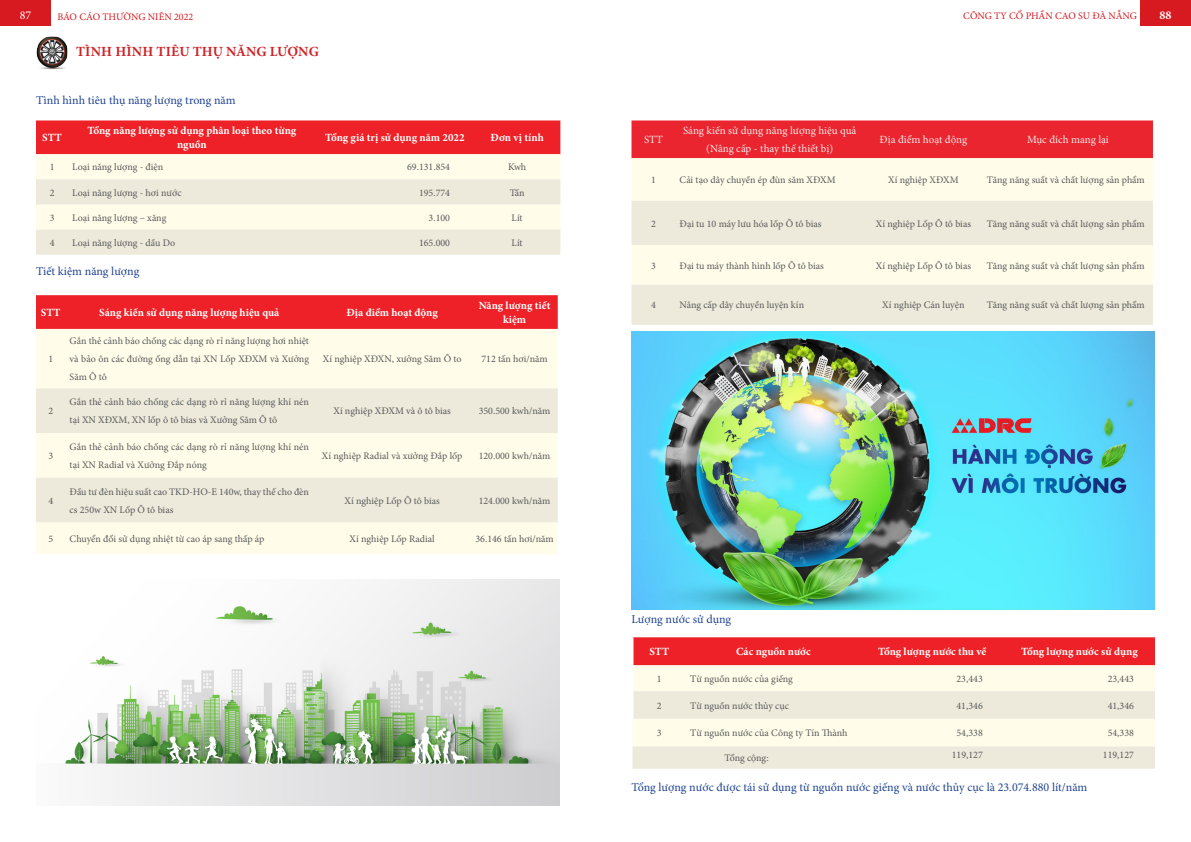
<style>
.page{position:relative;width:1191px;height:842px;background:#fff}
.page>*{position:absolute;margin:0;border:0;box-sizing:border-box;transform-origin:0 0}
.t1{font:700 14px "Minion Pro";letter-spacing:.01em;color:#ce2428}
.t2{font:12px "Minion Pro";color:#204491}
.t3{font:12px "Minion Pro";color:#fff}
.t4{font:700 12px "Minion Pro";color:#fff}
.t5{font:700 11px/14px "Minion Pro";color:#fff;text-align:center}
.t6{font:11px/18px "Minion Pro";color:#f3e8e9;text-align:center}
.t7{font:10px/18px "Minion Pro";color:#58595b}
.t8{font:10px "Minion Pro";color:#d71920}
</style>
<div class="page">
<div style="left:0;top:0;width:51px;height:26px;background:#d71920"></div>
<div style="left:1140px;top:0;width:51px;height:26px;background:#d71920"></div>
<img style="left:36px;top:37px;width:31px;height:32px">
<svg style="left:36px;top:120px;width:524px;height:135px;background:#f3bfb3"></svg>
<div style="left:36px;top:295px;width:522px;height:34px;background:#ed2127"></div>
<div style="left:36px;top:329px;width:522px;height:225px;background:#fffde9"></div>
<svg style="left:36px;top:388px;width:522px;height:134px;background:#f3f0df"></svg>
<div style="left:631px;top:120px;width:522px;height:38px;background:#eb252f"></div>
<div style="left:631px;top:158px;width:522px;height:43px;background:#fffde9"></div>
<svg style="left:631px;top:201px;width:522px;height:124px;background:#f2f0df"></svg>
<img style="left:631px;top:331px;width:524px;height:278px">
<img style="left:65px;top:580px;width:494px;height:226px">
<svg style="left:632px;top:637px;width:523px;height:132px;background:#f4c7bb"></svg>
<hr style="left:631px;top:637px;width:2px;height:28px;background:#fff">
<hr style="left:631px;top:665px;width:2px;height:26px;background:#fff">
<hr style="left:631px;top:691px;width:2px;height:28px;background:#fff">
<p class="t3" style="left:20px;top:7px;width:13px">87</p>
<p class="t8" style="left:57px;top:10px;width:137px">BÁO CÁO THƯỜNG NIÊN 2022</p>
<p class="t8" style="left:963px;top:9px;width:175px">CÔNG TY CỔ PHẦN CAO SU ĐÀ NẴNG</p>
<p class="t4" style="left:1159px;top:6px;width:13px">88</p>
<h1 class="t1" style="left:76px;top:42px;width:244px">TÌNH HÌNH TIÊU THỤ NĂNG LƯỢNG</h1>
<p class="t2" style="left:36px;top:92px;width:201px">Tình hình tiêu thụ năng lượng trong năm</p>
<p class="t5" style="left:42px;top:131px;width:21px">STT</p>
<p class="t5" style="left:88px;top:124px;width:210px">Tổng năng lượng sử dụng phân loại theo từng nguồn</p>
<p class="t5" style="left:325px;top:131px;width:141px">Tổng giá trị sử dụng năm 2022</p>
<p class="t5" style="left:490px;top:131px;width:55px">Đơn vị tính</p>
<p class="t7" style="left:50px;top:158px;width:6px">1</p>
<p class="t7" style="left:72px;top:158px;width:93px">Loại năng lượng - điện</p>
<p class="t7" style="left:407px;top:158px;width:44px">69.131.854</p>
<p class="t7" style="left:508px;top:158px;width:20px">Kwh</p>
<p class="t7" style="left:50px;top:183px;width:6px">2</p>
<p class="t7" style="left:72px;top:183px;width:111px">Loại năng lượng - hơi nước</p>
<p class="t7" style="left:419px;top:183px;width:33px">195.774</p>
<p class="t7" style="left:509px;top:183px;width:17px">Tấn</p>
<p class="t7" style="left:50px;top:209px;width:6px">3</p>
<p class="t7" style="left:72px;top:209px;width:96px">Loại năng lượng – xăng</p>
<p class="t7" style="left:428px;top:209px;width:23px">3.100</p>
<p class="t7" style="left:511px;top:209px;width:13px">Lít</p>
<p class="t7" style="left:50px;top:234px;width:6px">4</p>
<p class="t7" style="left:72px;top:234px;width:104px">Loại năng lượng - dầu Do</p>
<p class="t7" style="left:419px;top:234px;width:33px">165.000</p>
<p class="t7" style="left:511px;top:234px;width:13px">Lít</p>
<p class="t2" style="left:36px;top:263px;width:105px">Tiết kiệm năng lượng</p>
<p class="t5" style="left:41px;top:305px;width:21px">STT</p>
<p class="t5" style="left:99px;top:305px;width:182px">Sáng kiến sử dụng năng lượng hiệu quả</p>
<p class="t5" style="left:346px;top:305px;width:93px">Địa điểm hoạt động</p>
<p class="t5" style="left:479px;top:298px;width:73px">Năng lượng tiết kiệm</p>
<p class="t7" style="left:48px;top:350px;width:6px">1</p>
<p class="t7" style="left:70px;top:332px;width:241px;text-align:justify">Gắn thẻ cảnh báo chống các dạng rò rỉ năng lượng hơi nhiệt và bảo ôn các đường ống dẫn tại XN Lốp XĐXM và Xưởng Săm Ô tô</p>
<p class="t7" style="left:323px;top:350px;width:140px">Xí nghiệp XĐXN, xưởng Săm Ô to</p>
<p class="t7" style="left:481px;top:350px;width:68px">712 tấn hơi/năm</p>
<p class="t7" style="left:48px;top:402px;width:6px">2</p>
<p class="t7" style="left:70px;top:393px;width:241px">Gắn thẻ cảnh báo chống các dạng rò rỉ năng lượng khí nén tại XN XĐXM, XN lốp ô tô bias và Xưởng Săm Ô tô</p>
<p class="t7" style="left:333px;top:402px;width:119px">Xí nghiệp XĐXM và ô tô bias</p>
<p class="t7" style="left:478px;top:402px;width:73px">350.500 kwh/năm</p>
<p class="t7" style="left:48px;top:447px;width:6px">3</p>
<p class="t7" style="left:70px;top:438px;width:241px">Gắn thẻ cảnh báo chống các dạng rò rỉ năng lượng khí nén tại XN Radial và Xưởng Đắp nóng</p>
<p class="t7" style="left:322px;top:447px;width:142px">Xí nghiệp Radial và xưởng Đắp lốp</p>
<p class="t7" style="left:478px;top:447px;width:73px">120.000 kwh/năm</p>
<p class="t7" style="left:48px;top:491px;width:6px">4</p>
<p class="t7" style="left:70px;top:482px;width:241px">Đầu tư đèn hiệu suất cao TKD-HO-E 140w, thay thế cho đèn cs 250w XN Lốp Ô tô bias</p>
<p class="t7" style="left:344px;top:491px;width:97px">Xí nghiệp Lốp Ô tô bias</p>
<p class="t7" style="left:479px;top:491px;width:73px">124.000 kwh/năm</p>
<p class="t7" style="left:48px;top:530px;width:6px">5</p>
<p class="t7" style="left:70px;top:530px;width:196px">Chuyển đổi sử dụng nhiệt từ cao áp sang thấp áp</p>
<p class="t7" style="left:349px;top:530px;width:87px">Xí nghiệp Lốp Radial</p>
<p class="t7" style="left:475px;top:530px;width:80px">36.146 tấn hơi/năm</p>
<p class="t6" style="left:644px;top:131px;width:20px">STT</p>
<p class="t6" style="left:683px;top:122px;width:175px">Sáng kiến sử dụng năng lượng hiệu quả (Nâng cấp - thay thế thiết bị)</p>
<p class="t6" style="left:879px;top:131px;width:89px">Địa điểm hoạt động</p>
<p class="t6" style="left:1027px;top:131px;width:83px">Mục đích mang lại</p>
<p class="t7" style="left:651px;top:171px;width:6px">1</p>
<p class="t7" style="left:679px;top:171px;width:157px">Cải tạo dây chuyền ép đùn săm XĐXM</p>
<p class="t7" style="left:888px;top:171px;width:72px">Xí nghiệp XĐXM</p>
<p class="t7" style="left:987px;top:171px;width:159px">Tăng năng suất và chất lượng sản phẩm</p>
<p class="t7" style="left:651px;top:214px;width:6px">2</p>
<p class="t7" style="left:679px;top:214px;width:143px">Đại tu 10 máy lưu hóa lốp Ô tô bias</p>
<p class="t7" style="left:875px;top:214px;width:97px">Xí nghiệp Lốp Ô tô bias</p>
<p class="t7" style="left:987px;top:214px;width:159px">Tăng năng suất và chất lượng sản phẩm</p>
<p class="t7" style="left:651px;top:256px;width:6px">3</p>
<p class="t7" style="left:679px;top:256px;width:146px">Đại tu máy thành hình lốp Ô tô bias</p>
<p class="t7" style="left:875px;top:256px;width:97px">Xí nghiệp Lốp Ô tô bias</p>
<p class="t7" style="left:987px;top:256px;width:159px">Tăng năng suất và chất lượng sản phẩm</p>
<p class="t7" style="left:651px;top:296px;width:6px">4</p>
<p class="t7" style="left:679px;top:296px;width:126px">Nâng cấp dây chuyền luyện kín</p>
<p class="t7" style="left:882px;top:296px;width:84px">Xí nghiệp Cán luyện</p>
<p class="t7" style="left:987px;top:296px;width:159px">Tăng năng suất và chất lượng sản phẩm</p>
<p class="t2" style="left:631px;top:611px;width:101px">Lượng nước sử dụng</p>
<p class="t5" style="left:649px;top:645px;width:21px">STT</p>
<p class="t5" style="left:736px;top:645px;width:76px">Các nguồn nước</p>
<p class="t5" style="left:878px;top:645px;width:110px">Tổng lượng nước thu về</p>
<p class="t5" style="left:1021px;top:645px;width:118px">Tổng lượng nước sử dụng</p>
<p class="t7" style="left:657px;top:670px;width:6px">1</p>
<p class="t7" style="left:690px;top:670px;width:104px">Từ nguồn nước của giếng</p>
<p class="t7" style="left:956px;top:670px;width:28px">23,443</p>
<p class="t7" style="left:1107px;top:670px;width:28px">23,443</p>
<p class="t7" style="left:657px;top:696px;width:6px">2</p>
<p class="t7" style="left:690px;top:696px;width:100px">Từ nguồn nước thủy cục</p>
<p class="t7" style="left:956px;top:696px;width:28px">41,346</p>
<p class="t7" style="left:1107px;top:696px;width:28px">41,346</p>
<p class="t7" style="left:657px;top:724px;width:6px">3</p>
<p class="t7" style="left:690px;top:724px;width:159px">Từ nguồn nước của Công ty Tín Thành</p>
<p class="t7" style="left:956px;top:724px;width:28px">54,338</p>
<p class="t7" style="left:1107px;top:724px;width:28px">54,338</p>
<p class="t7" style="left:724px;top:749px;width:46px">Tổng cộng:</p>
<p class="t7" style="left:951px;top:745px;width:33px">119,127</p>
<p class="t7" style="left:1102px;top:745px;width:33px">119,127</p>
<p class="t2" style="left:631px;top:779px;width:457px">Tổng lượng nước được tái sử dụng từ nguồn nước giếng và nước thủy cục là 23.074.880 lít/năm</p>
</div>
